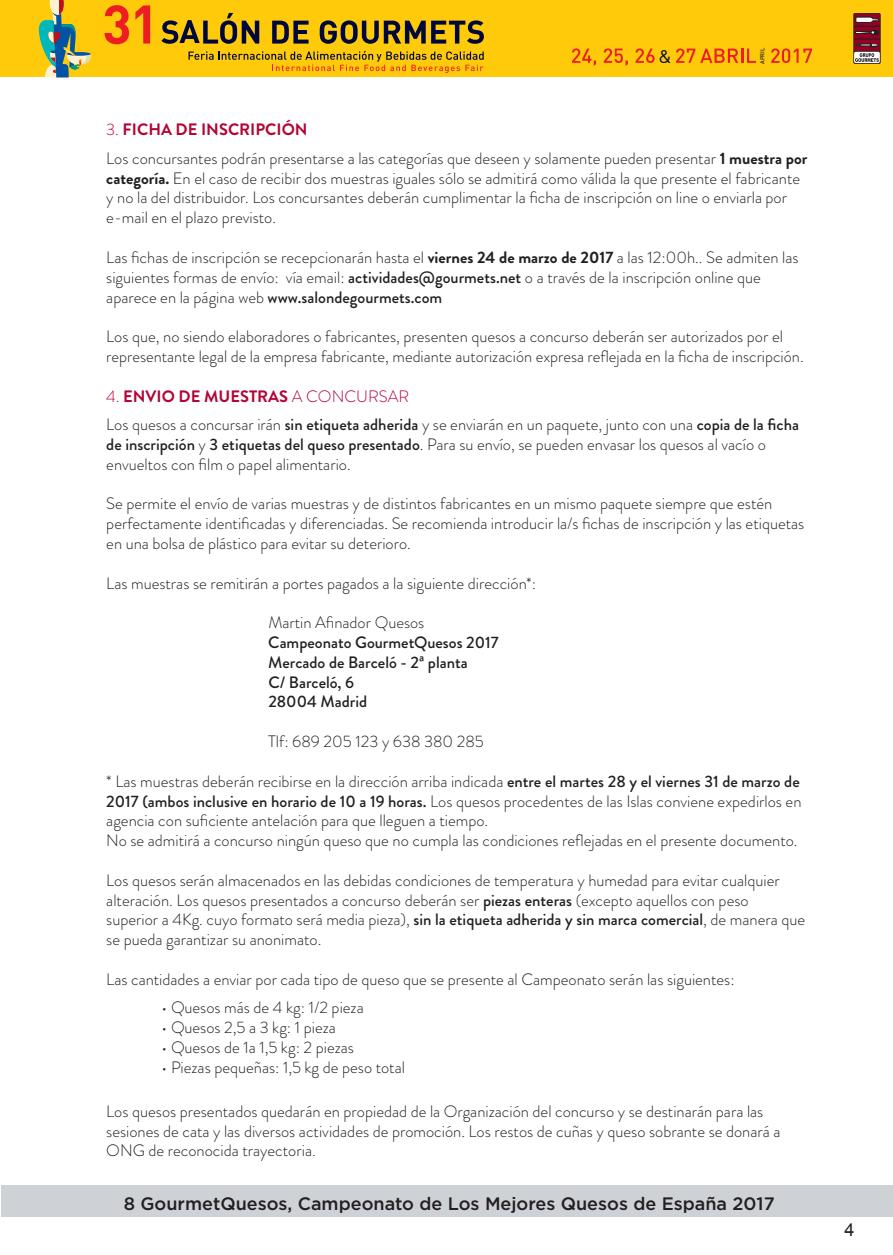
<style>
.page{position:relative;width:893px;height:1255px;background:#fff}
.page>*{position:absolute;margin:0;border:0;box-sizing:border-box;transform-origin:0 0}
.t1{font:500 18px "Gotham";color:#231f20}
.t2{font:18px "DIN";color:#00073a}
.t3{font:18px "Arial";color:#231f20}
.t4{font:300 16.5px/19.8px "Brandon Grotesque";color:#231f20}
.t5{font:500 16.5px "Brandon Grotesque";color:#231f20}
.t6{font:700 16.5px "Brandon Grotesque";color:#b30437}
.t7{font:500 5.85px "DIN";color:#231f20}
.s1{font-weight:300}
.s2{font-weight:700}
.s3{font-weight:500}
</style>
<div class="page">
<div style="left:1px;top:1184px;width:891px;height:32px;background:#ced1d5"></div>
<div style="left:0;top:0;width:893px;height:77px;background:#feca0a"></div>
<svg style="left:853px;top:13px;width:28px;height:51px"></svg>
<svg style="left:854px;top:14px;width:26px;height:37px"></svg>
<svg style="left:854px;top:52px;width:26px;height:11px"></svg>
<svg style="left:855px;top:53px;width:24px;height:9px"></svg>
<svg style="left:854px;top:17px;width:26px;height:30px"></svg>
<svg style="left:38px;top:0;width:53px;height:77px"></svg>
<svg style="left:572px;top:48px;width:24px;height:18px"></svg>
<svg style="left:604px;top:48px;width:24px;height:18px"></svg>
<svg style="left:635px;top:48px;width:20px;height:15px"></svg>
<svg style="left:676px;top:48px;width:80px;height:15px"></svg>
<svg style="left:771px;top:48px;width:41px;height:15px"></svg>
<svg style="left:272px;top:21px;width:37px;height:23px"></svg>
<svg style="left:320px;top:20px;width:164px;height:24px"></svg>
<svg style="left:161px;top:13px;width:98px;height:31px"></svg>
<svg style="left:105px;top:5px;width:24px;height:39px"></svg>
<svg style="left:135px;top:5px;width:15px;height:39px"></svg>
<svg style="left:189px;top:51px;width:295px;height:22px"></svg>
<p class="t2" style="left:658px;top:45px;width:15px">&amp;</p>
<p class="t7" style="left:759px;top:64px;width:18px;rotate:-90deg">APRIL</p>
<p class="t6" style="left:106px;top:118px;width:203px"><span class="s1">3.</span> FICHA DE INSCRIPCIÓN</p>
<p class="t4" style="left:106px;top:148px;width:702px">Los concursantes podrán presentarse a las categorías que deseen y solamente pueden presentar <span class="s2">1 muestra por categoría.</span> En el caso de recibir dos muestras iguales sólo se admitirá como válida la que presente el fabricante y no la del distribuidor. Los concursantes deberán cumplimentar la ficha de inscripción on line o enviarla por e-mail en el plazo previsto.</p>
<p class="t4" style="left:106px;top:247px;width:694px">Las fichas de inscripción se recepcionarán hasta el <span class="s2">viernes 24 de marzo de 2017</span> a las 12:00h.. Se admiten las siguientes formas de envío: vía email: <span class="s3">actividades@gourmets.net</span> o a través de la inscripción online que</p>
<p class="t5" style="left:106px;top:285px;width:337px"><span class="s1">aparece en la página web</span> www.salondegourmets.com</p>
<p class="t4" style="left:106px;top:326px;width:678px">Los que, no siendo elaboradores o fabricantes, presenten quesos a concurso deberán ser autorizados por el</p>
<p class="t4" style="left:106px;top:346px;width:699px">representante legal de la empresa fabricante, mediante autorización expresa reflejada en la ficha de inscripción.</p>
<p class="t6" style="left:106px;top:384px;width:304px"><span class="s1">4.</span> ENVIO DE MUESTRAS <span class="s1">A CONCURSAR</span></p>
<p class="t4" style="left:106px;top:414px;width:694px">Los quesos a concursar irán <span class="s3">sin etiqueta adherida</span> y se enviarán en un paquete, junto con una <span class="s3">copia de la ficha de inscripción</span> y <span class="s3">3 etiquetas del queso presentado</span>. Para su envío, se pueden envasar los quesos al vacío o</p>
<p class="t4" style="left:106px;top:454px;width:246px">envueltos con film o papel alimentario.</p>
<p class="t4" style="left:106px;top:494px;width:699px">Se permite el envío de varias muestras y de distintos fabricantes en un mismo paquete siempre que estén perfectamente identificadas y diferenciadas. Se recomienda introducir la/s fichas de inscripción y las etiquetas en una bolsa de plástico para evitar su deterioro.</p>
<p class="t4" style="left:106px;top:573px;width:431px">Las muestras se remitirán a portes pagados a la siguiente dirección*:</p>
<p class="t4" style="left:268px;top:612px;width:158px">Martin Afinador Quesos</p>
<p class="t5" style="left:268px;top:631px;width:232px">Campeonato GourmetQuesos 2017</p>
<p class="t5" style="left:268px;top:650px;width:201px">Mercado de Barceló - 2ª planta</p>
<p class="t5" style="left:268px;top:670px;width:87px">C/ Barceló, 6</p>
<p class="t5" style="left:268px;top:690px;width:100px">28004 Madrid</p>
<p class="t4" style="left:268px;top:731px;width:217px">Tlf: 689 205 123 y 638 380 285</p>
<p class="t4" style="left:106px;top:771px;width:697px;text-align:justify">* Las muestras deberán recibirse en la dirección arriba indicada <span class="s3">entre el martes 28 y el viernes 31 de marzo de 2017 (ambos inclusive en horario de 10 a 19 horas.</span> Los quesos procedentes de las Islas conviene expedirlos en agencia con suficiente antelación para que lleguen a tiempo.</p>
<p class="t4" style="left:106px;top:830px;width:693px">No se admitirá a concurso ningún queso que no cumpla las condiciones reflejadas en el presente documento.</p>
<p class="t4" style="left:106px;top:870px;width:675px">Los quesos serán almacenados en las debidas condiciones de temperatura y humedad para evitar cualquier</p>
<p class="t4" style="left:106px;top:890px;width:644px">alteración. Los quesos presentados a concurso deberán ser <span class="s3">piezas enteras</span> (excepto aquellos con peso</p>
<p class="t4" style="left:106px;top:909px;width:700px">superior a 4Kg. cuyo formato será media pieza), <span class="s3">sin la etiqueta adherida y sin marca comercial</span>, de manera que se pueda garantizar su anonimato.</p>
<p class="t4" style="left:106px;top:969px;width:630px">Las cantidades a enviar por cada tipo de queso que se presente al Campeonato serán las siguientes:</p>
<p class="t4" style="left:162px;top:997px;width:204px">• Quesos más de 4 kg: 1/2 pieza</p>
<p class="t4" style="left:162px;top:1017px;width:176px">• Quesos 2,5 a 3 kg: 1 pieza</p>
<p class="t4" style="left:162px;top:1037px;width:194px">• Quesos de 1a 1,5 kg: 2 piezas</p>
<p class="t4" style="left:162px;top:1057px;width:245px">• Piezas pequeñas: 1,5 kg de peso total</p>
<p class="t4" style="left:106px;top:1101px;width:659px">Los quesos presentados quedarán en propiedad de la Organización del concurso y se destinarán para las</p>
<p class="t4" style="left:106px;top:1121px;width:676px">sesiones de cata y las diversos actividades de promoción. Los restos de cuñas y queso sobrante se donará a<br>ONG de reconocida trayectoria.</p>
<p class="t1" style="left:124px;top:1191px;width:652px">8 GourmetQuesos, Campeonato de Los Mejores Quesos de España 2017</p>
<p class="t3" style="left:844px;top:1217px;width:12px">4</p>
</div>
